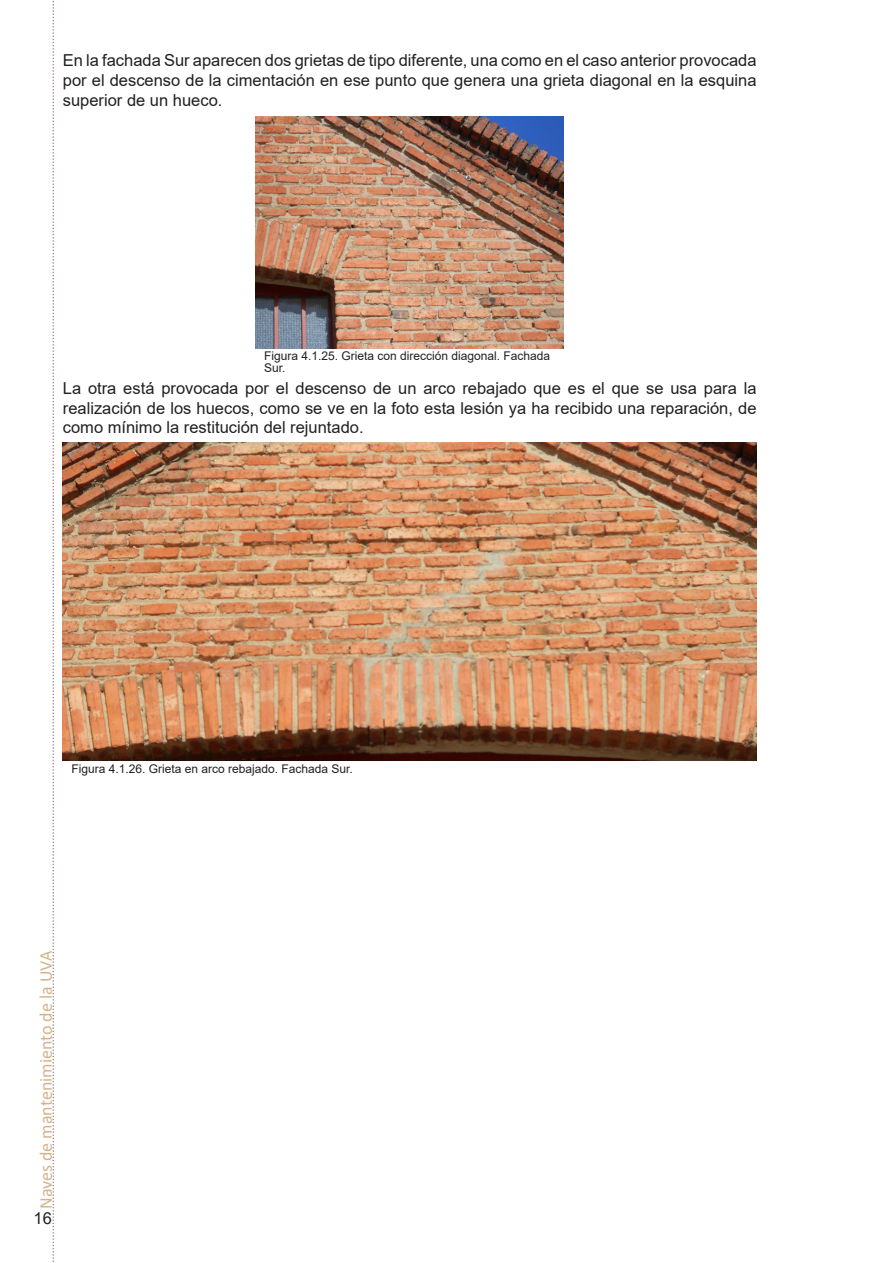
<style>
.page{position:relative;width:893px;height:1263px;background:#fff}
.page>*{position:absolute;margin:0;border:0;box-sizing:border-box;transform-origin:0 0}
.t1{font:18px "Calibri";color:#d2b489}
.t2{font:16.5px/19.8px "Arial";color:#231f20;text-align:justify}
.Imágenes{font:12px/12px "Arial";color:#231f20}
</style>
<div class="page">
<svg style="left:52px;top:1px;width:2px;height:1261px"></svg>
<img style="left:256px;top:117px;width:308px;height:231px">
<img style="left:63px;top:443px;width:693px;height:318px">
<p class="t2" style="left:63px;top:50px;width:695px">En la fachada Sur aparecen dos grietas de tipo diferente, una como en el caso anterior provocada por el descenso de la cimentación en ese punto que genera una grieta diagonal en la esquina superior de un hueco.</p>
<p class="Imágenes" style="left:264px;top:350px;width:288px">Figura 4.1.25. Grieta con dirección diagonal. Fachada<br>Sur.</p>
<p class="t2" style="left:63px;top:378px;width:695px">La otra está provocada por el descenso de un arco rebajado que es el que se usa para la realización de los huecos, como se ve en la foto esta lesión ya ha recibido una reparación, de como mínimo la restitución del rejuntado.</p>
<p class="Imágenes" style="left:71px;top:762px;width:283px">Figura 4.1.26. Grieta en arco rebajado. Fachada Sur.</p>
<p class="t1" style="left:33px;top:1209px;width:259px;rotate:-90deg">Naves de mantenimiento de la UVA</p>
<p class="t2" style="left:34px;top:1208px;width:20px">16</p>
</div>
